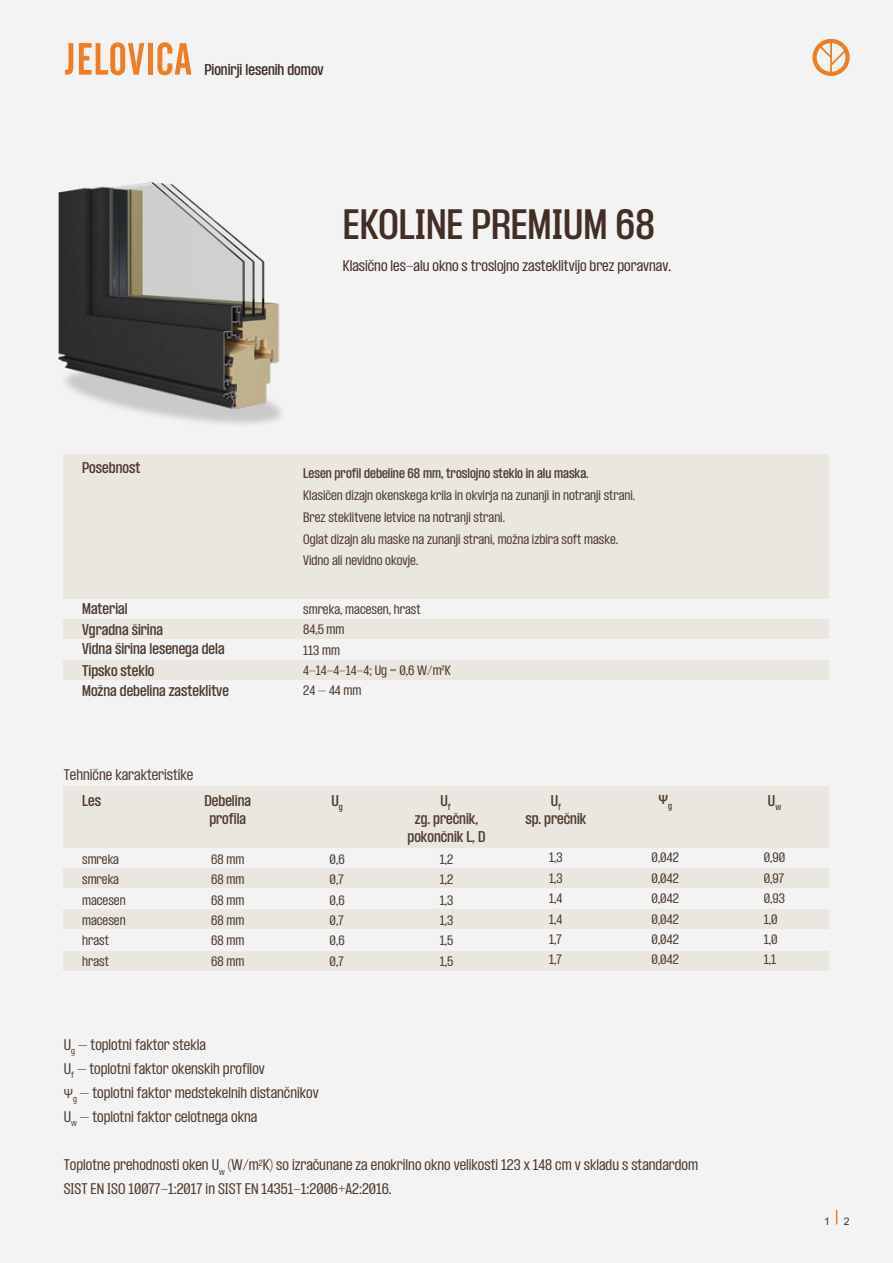
<style>
.page{position:relative;width:893px;height:1263px;background:#f3f3f3}
.page>*{position:absolute;margin:0;border:0;box-sizing:border-box;transform-origin:0 0}
.t1{font:600 condensed 36.75px "PP Formula";color:#432e25}
.t2{font:condensed 13.5px/24px "PP Formula";color:#4f3c2f}
.t3{font:600 condensed 13.5px/18px "PP Formula";color:#4f3c2f;text-align:center}
.t4{font:condensed 13.5px "PP Formula";color:#432e25}
.t5{font:600 condensed 13.5px "PP Formula";color:#432e25}
.t6{font:600 13.5px "Myriad Pro";color:#4f3c2f}
.t7{font:condensed 12px/20.4px "PP Formula";color:#4f3c2f;text-align:justify}
.t8{font:600 condensed 12px "PP Formula";color:#4f3c2f}
.t9{font:10.5px "Arial";color:#432e25}
.s1{font-family:"Myriad Pro";font-stretch:normal}
</style>
<div class="page">
<div style="left:64px;top:455px;width:765px;height:144px;background:#e8e4dd"></div>
<div style="left:64px;top:619px;width:765px;height:19px;background:#e8e4dd"></div>
<div style="left:64px;top:660px;width:765px;height:20px;background:#e8e4dd"></div>
<svg style="left:65px;top:43px;width:8px;height:32px"></svg>
<svg style="left:79px;top:42px;width:65px;height:33px"></svg>
<div style="left:148px;top:43px;width:5px;height:32px;background:#ee7e26"></div>
<svg style="left:157px;top:42px;width:34px;height:33px"></svg>
<svg style="left:812px;top:39px;width:38px;height:37px"></svg>
<svg style="left:836px;top:1210px;width:1px;height:14px"></svg>
<div style="left:64px;top:786px;width:765px;height:62px;background:#e8e4dd"></div>
<div style="left:64px;top:868px;width:765px;height:20px;background:#e8e4dd"></div>
<div style="left:64px;top:909px;width:765px;height:20px;background:#e8e4dd"></div>
<div style="left:64px;top:950px;width:765px;height:20px;background:#e8e4dd"></div>
<img style="left:58px;top:182px;width:226px;height:241px">
<p class="t5" style="left:204px;top:61px;width:121px">Pionirji lesenih domov</p>
<h1 class="t1" style="left:343px;top:202px;width:313px">EKOLINE PREMIUM 68</h1>
<p class="t4" style="left:343px;top:257px;width:330px">Klasično les-alu okno s troslojno zasteklitvijo brez poravnav.</p>
<p class="t3" style="left:82px;top:458px;width:60px">Posebnost</p>
<p class="t3" style="left:82px;top:599px;width:47px">Material</p>
<p class="t3" style="left:82px;top:619px;width:144px;line-height:19.6px;text-align:left">Vgradna širina<br>Vidna širina lesenega dela</p>
<p class="t3" style="left:82px;top:661px;width:74px">Tipsko steklo</p>
<p class="t3" style="left:82px;top:682px;width:148px">Možna debelina zasteklitve</p>
<p class="t2" style="left:64px;top:762px;width:131px">Tehnične karakteristike</p>
<p class="t8" style="left:303px;top:466px;width:287px">Lesen profil debeline 68 mm, troslojno steklo in alu maska.</p>
<p class="t7" style="left:303px;top:484px;width:333px;line-height:21.9px;text-align:left">Klasičen dizajn okenskega krila in okvirja na zunanji in notranji strani.<br>Brez steklitvene letvice na notranji strani.<br>Oglat dizajn alu maske na zunanji strani, možna izbira soft maske.<br>Vidno ali nevidno okovje.</p>
<p class="t7" style="left:303px;top:599px;width:149px;text-align:left">smreka, macesen, hrast<br>84,5 mm<br>113 mm<br>4-14-4-14-4; Ug = 0,6 W/m2K<br>24 – 44 mm</p>
<p class="t3" style="left:205px;top:791px;width:48px">Debelina profila</p>
<p class="t3" style="left:82px;top:791px;width:20px">Les</p>
<p class="t3" style="left:331px;top:791px;width:13px">U<sub>g</sub></p>
<p class="t3" style="left:768px;top:791px;width:15px">U<sub>w</sub></p>
<p class="t3" style="left:551px;top:791px;width:12px">U<sub>f</sub></p>
<p class="t6" style="left:658px;top:791px;width:15px">Ψ<sub>g</sub></p>
<p class="t3" style="left:525px;top:809px;width:62px">sp. prečnik</p>
<p class="t3" style="left:408px;top:791px;width:79px">U<sub>f<br></sub>zg. prečnik, pokončnik L, D</p>
<p class="t7" style="left:82px;top:849px;width:45px;text-align:left">smreka smreka macesen macesen hrast hrast</p>
<p class="t7" style="left:211px;top:849px;width:35px">68 mm 68 mm 68 mm 68 mm 68 mm 68 mm</p>
<p class="t7" style="left:330px;top:849px;width:17px">0,6<br>0,7<br>0,6<br>0,7<br>0,6<br>0,7</p>
<p class="t7" style="left:440px;top:849px;width:15px">1,2<br>1,2<br>1,3<br>1,3<br>1,5<br>1,5</p>
<p class="t7" style="left:549px;top:847px;width:15px">1,3<br>1,3<br>1,4<br>1,4<br>1,7<br>1,7</p>
<p class="t7" style="left:651px;top:847px;width:29px">0,042<br>0,042<br>0,042<br>0,042<br>0,042<br>0,042</p>
<p class="t7" style="left:764px;top:847px;width:23px;text-align:left">0,90<br>0,97<br>0,93<br>1,0<br>1,0<br>1,1</p>
<p class="t2" style="left:64px;top:1032px;width:256px">U<sub>g</sub> – toplotni faktor stekla<br>U<sub>f</sub> – toplotni faktor okenskih profilov<br><span class="s1">Ψ</span><sub>g</sub> – toplotni faktor medstekelnih distančnikov U<sub>w</sub> – toplotni faktor celotnega okna</p>
<p class="t2" style="left:64px;top:1152px;width:636px">Toplotne prehodnosti oken U<sub>w</sub> (W/m<sup>2</sup>K) so izračunane za enokrilno okno velikosti 123 x 148 cm v skladu s standardom<br>SIST EN ISO 10077-1:2017 in SIST EN 14351-1:2006+A2:2016.</p>
<p class="t9" style="left:824px;top:1213px;width:7px">1</p>
<p class="t9" style="left:844px;top:1214px;width:7px">2</p>
</div>
